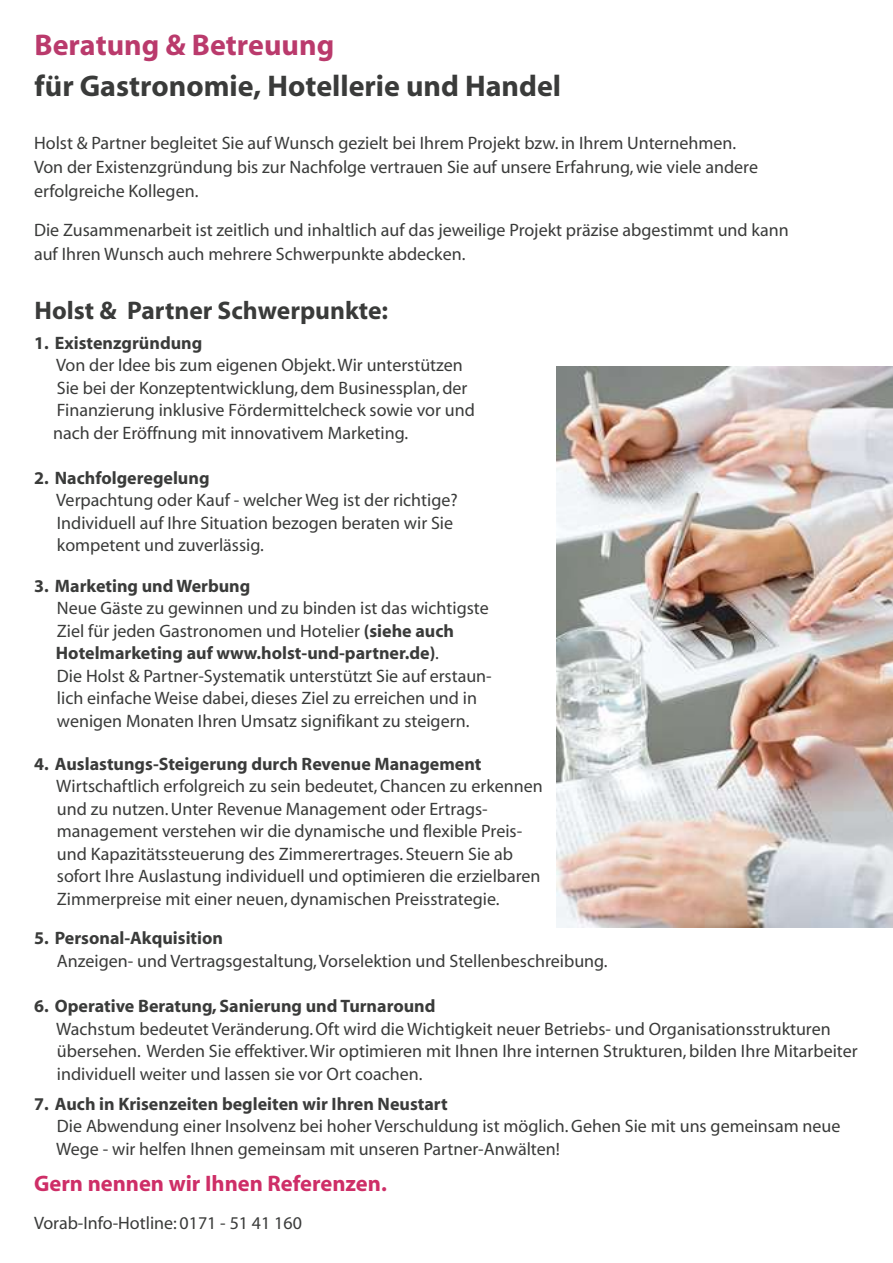
<style>
.page{position:relative;width:893px;height:1263px;background:#fff}
.page>*{position:absolute;margin:0;border:0;box-sizing:border-box;transform-origin:0 0}
.t1{font:700 30px "Myriad";color:#3a3b3a}
.t2{font:700 30px "Myriad";color:#ba3a6c}
.t3{font:700 25.5px "Myriad";color:#3a3b3a}
.t4{font:700 22.5px "Myriad";color:#ce2e67}
.t5{font:18px/22.5px "Myriad";color:#3a3b3a}
.t6{font:700 18px "Myriad";color:#3a3b3a}
.s1{font-weight:700}
</style>
<div class="page">
<img style="left:557px;top:366px;width:336px;height:561px">
<h1 class="t2" style="left:35px;top:30px;width:301px">Beratung &amp; Betreuung</h1>
<h1 class="t1" style="left:35px;top:70px;width:528px">für Gastronomie, Hotellerie und Handel</h1>
<p class="t5" style="left:34px;top:132px;width:725px;line-height:24px">Holst &amp; Partner begleitet Sie auf Wunsch gezielt bei Ihrem Projekt bzw. in Ihrem Unternehmen.<br>Von der Existenzgründung bis zur Nachfolge vertrauen Sie auf unsere Erfahrung, wie viele andere erfolgreiche Kollegen.</p>
<p class="t5" style="left:34px;top:219px;width:756px;line-height:24px">Die Zusammenarbeit ist zeitlich und inhaltlich auf das jeweilige Projekt präzise abgestimmt und kann auf Ihren Wunsch auch mehrere Schwerpunkte abdecken.</p>
<h2 class="t3" style="left:34px;top:297px;width:355px">Holst &amp; Partner Schwerpunkte:</h2>
<p class="t6" style="left:34px;top:333px;width:170px">1. Existenzgründung</p>
<p class="t5" style="left:53px;top:355px;width:423px">Von der Idee bis zum eigenen Objekt. Wir unterstützen Sie bei der Konzeptentwicklung, dem Businessplan, der Finanzierung inklusive Fördermittelcheck sowie vor und nach der Eröffnung mit innovativem Marketing.</p>
<p class="t6" style="left:34px;top:468px;width:177px">2. Nachfolgeregelung</p>
<p class="t5" style="left:56px;top:490px;width:403px">Verpachtung oder Kauf - welcher Weg ist der richtige?<br>Individuell auf Ihre Situation bezogen beraten wir Sie kompetent und zuverlässig.</p>
<p class="t6" style="left:34px;top:576px;width:218px">3. Marketing und Werbung</p>
<p class="t5" style="left:56px;top:598px;width:437px">Neue Gäste zu gewinnen und zu binden ist das wichtigste Ziel für jeden Gastronomen und Hotelier <span class="s1">(siehe auch Hotelmarketing auf www.holst-und-partner.de)</span>.<br>Die Holst &amp; Partner-Systematik unterstützt Sie auf erstaun&shy;lich einfache Weise dabei, dieses Ziel zu erreichen und in wenigen Monaten Ihren Umsatz signifikant zu steigern.</p>
<p class="t6" style="left:34px;top:754px;width:449px">4. Auslastungs-Steigerung durch Revenue Management</p>
<p class="t5" style="left:56px;top:776px;width:488px">Wirtschaftlich erfolgreich zu sein bedeutet, Chancen zu erkennen und zu nutzen. Unter Revenue Management oder Ertrags&shy;management verstehen wir die dynamische und flexible Preis&shy;und Kapazitätssteuerung des Zimmerertrages. Steuern Sie ab sofort Ihre Auslastung individuell und optimieren die erzielbaren Zimmerpreise mit einer neuen, dynamischen Preisstrategie.</p>
<p class="t6" style="left:34px;top:929px;width:191px">5. Personal-Akquisition</p>
<p class="t5" style="left:57px;top:950px;width:552px">Anzeigen- und Vertragsgestaltung, Vorselektion und Stellenbeschreibung.</p>
<p class="t6" style="left:34px;top:997px;width:403px">6. Operative Beratung, Sanierung und Turnaround</p>
<p class="t5" style="left:56px;top:1018px;width:803px">Wachstum bedeutet Veränderung. Oft wird die Wichtigkeit neuer Betriebs- und Organisationsstrukturen übersehen. Werden Sie effektiver. Wir optimieren mit Ihnen Ihre internen Strukturen, bilden Ihre Mitarbeiter individuell weiter und lassen sie vor Ort coachen.</p>
<p class="t6" style="left:34px;top:1094px;width:415px">7. Auch in Krisenzeiten begleiten wir Ihren Neustart</p>
<p class="t5" style="left:56px;top:1115px;width:786px">Die Abwendung einer Insolvenz bei hoher Verschuldung ist möglich. Gehen Sie mit uns gemeinsam neue<br>Wege - wir helfen Ihnen gemeinsam mit unseren Partner-Anwälten!</p>
<p class="t4" style="left:34px;top:1171px;width:354px">Gern nennen wir Ihnen Referenzen.</p>
<p class="t5" style="left:34px;top:1212px;width:269px">Vorab-Info-Hotline: 0171 - 51 41 160</p>
</div>
